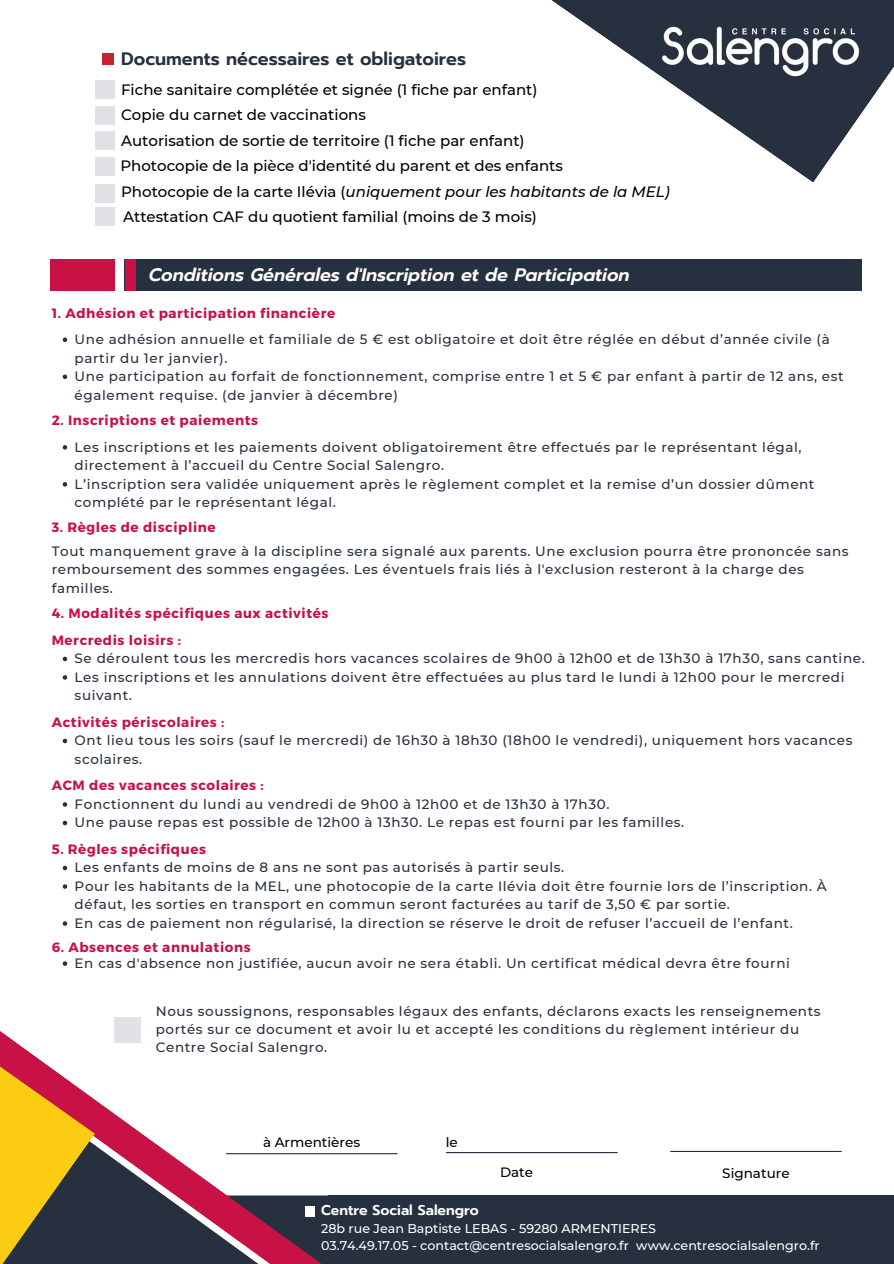
<style>
.page{position:relative;width:894px;height:1264px;background:#fff}
.page>*{position:absolute;margin:0;border:0;box-sizing:border-box;transform-origin:0 0}
.t1{font:italic 600 18px "Prompt";color:#fff}
.t2{font:600 18px "Prompt";color:#27303f}
.t3{font:500 15px "Montserrat";color:#000}
.t4{font:italic 500 15px "Montserrat";color:#000}
.t5{font:600 14.1px "Prompt";color:#fff}
.t6{font:500 13.5px/18.5px "Montserrat";letter-spacing:.045em;color:#27303f}
.t7{font:700 13.5px "Montserrat";letter-spacing:.045em;color:#c81245}
.t8{font:500 13.5px "Montserrat";color:#000}
.t9{font:500 12.6px "Montserrat";color:#fff}
.s1{font-style:normal}
</style>
<div class="page">
<div style="left:328px;top:1195px;width:565px;height:68px;background:#27303f"></div>
<svg style="left:282px;top:1154px;width:73px;height:109px;fill:#27303f"></svg>
<svg style="left:95px;top:1100px;width:187px;height:163px"></svg>
<svg style="left:0;top:1031px;width:95px;height:232px;background:#bd8f46"></svg>
<svg style="left:551px;top:0;width:342px;height:183px"></svg>
<img style="left:655px;top:9px;width:214px;height:81px">
<svg style="left:63px;top:337px;width:4px;height:5px"></svg>
<svg style="left:63px;top:374px;width:4px;height:5px"></svg>
<svg style="left:63px;top:445px;width:4px;height:4px"></svg>
<svg style="left:63px;top:482px;width:4px;height:4px"></svg>
<svg style="left:63px;top:656px;width:4px;height:5px"></svg>
<svg style="left:63px;top:675px;width:4px;height:4px"></svg>
<svg style="left:63px;top:738px;width:4px;height:5px"></svg>
<svg style="left:63px;top:802px;width:4px;height:4px"></svg>
<svg style="left:63px;top:820px;width:4px;height:5px"></svg>
<svg style="left:63px;top:865px;width:4px;height:5px"></svg>
<svg style="left:63px;top:884px;width:4px;height:4px"></svg>
<svg style="left:63px;top:921px;width:4px;height:4px"></svg>
<svg style="left:63px;top:961px;width:4px;height:4px"></svg>
<div style="left:124px;top:259px;width:737px;height:31px;background:#27303f"></div>
<div style="left:50px;top:259px;width:64px;height:31px;background:#c81245"></div>
<div style="left:125px;top:259px;width:10px;height:31px;background:#c81245"></div>
<hr style="left:670px;top:1150px;width:171px;height:1px;background:#27303f">
<hr style="left:446px;top:1151px;width:171px;height:2px;background:#27303f">
<hr style="left:226px;top:1153px;width:171px;height:1px;background:#27303f">
<div style="left:114px;top:1017px;width:27px;height:26px;background:#e1e2e6"></div>
<div style="left:305px;top:1206px;width:10px;height:10px;background:#fff"></div>
<div style="left:102px;top:53px;width:12px;height:11px;background:#c8222c"></div>
<div style="left:95px;top:80px;width:19px;height:19px;background:#e1e2e6"></div>
<div style="left:95px;top:106px;width:19px;height:18px;background:#e1e2e6"></div>
<div style="left:95px;top:131px;width:19px;height:18px;background:#e1e2e6"></div>
<div style="left:95px;top:157px;width:19px;height:19px;background:#e1e2e6"></div>
<div style="left:95px;top:184px;width:19px;height:18px;background:#e1e2e6"></div>
<div style="left:95px;top:207px;width:19px;height:19px;background:#e1e2e6"></div>
<h2 class="t2" style="left:121px;top:46px;width:346px">Documents nécessaires et obligatoires</h2>
<p class="t3" style="left:121px;top:80px;width:418px">Fiche sanitaire complétée et signée (1 fiche par enfant)</p>
<h2 class="t3" style="left:121px;top:105px;width:246px">Copie du carnet de vaccinations</h2>
<p class="t3" style="left:121px;top:131px;width:405px">Autorisation de sortie de territoire (1 fiche par enfant)</p>
<h2 class="t4" style="left:121px;top:182px;width:550px"><span class="s1">Photocopie de la carte Ilévia (</span>uniquement pour les habitants de la MEL)</h2>
<p class="t3" style="left:120px;top:157px;width:444px">Photocopie de la pièce d'identité du parent et des enfants</p>
<h2 class="t3" style="left:123px;top:208px;width:415px">Attestation CAF du quotient familial (moins de 3 mois)</h2>
<h2 class="t1" style="left:149px;top:261px;width:482px">Conditions Générales d'Inscription et de Participation</h2>
<p class="t7" style="left:52px;top:304px;width:285px">1. Adhésion et participation financière</p>
<h1 class="t6" style="left:75px;top:330px;width:756px">Une adhésion annuelle et familiale de 5 € est obligatoire et doit être réglée en début d’année civile (à partir du 1er janvier).</h1>
<h2 class="t6" style="left:75px;top:367px;width:770px">Une participation au forfait de fonctionnement, comprise entre 1 et 5 € par enfant à partir de 12 ans, est également requise. (de janvier à décembre)</h2>
<h2 class="t7" style="left:52px;top:411px;width:208px">2. Inscriptions et paiements</h2>
<h2 class="t6" style="left:75px;top:437px;width:728px">Les inscriptions et les paiements doivent obligatoirement être effectués par le représentant légal, directement à l’accueil du Centre Social Salengro.</h2>
<h2 class="t6" style="left:75px;top:474px;width:741px">L’inscription sera validée uniquement après le règlement complet et la remise d’un dossier dûment complété par le représentant légal.</h2>
<h2 class="t7" style="left:52px;top:518px;width:165px">3. Règles de discipline</h2>
<h2 class="t6" style="left:52px;top:541px;width:798px">Tout manquement grave à la discipline sera signalé aux parents. Une exclusion pourra être prononcée sans remboursement des sommes engagées. Les éventuels frais liés à l'exclusion resteront à la charge des familles.</h2>
<h1 class="t7" style="left:52px;top:604px;width:278px">4. Modalités spécifiques aux activités</h1>
<h2 class="t7" style="left:52px;top:631px;width:131px">Mercredis loisirs :</h2>
<p class="t6" style="left:75px;top:649px;width:791px">Se déroulent tous les mercredis hors vacances scolaires de 9h00 à 12h00 et de 13h30 à 17h30, sans cantine.</p>
<p class="t6" style="left:75px;top:667px;width:771px">Les inscriptions et les annulations doivent être effectuées au plus tard le lundi à 12h00 pour le mercredi suivant.</p>
<h2 class="t7" style="left:52px;top:713px;width:174px">Activités périscolaires :</h2>
<p class="t6" style="left:75px;top:731px;width:779px">Ont lieu tous les soirs (sauf le mercredi) de 16h30 à 18h30 (18h00 le vendredi), uniquement hors vacances scolaires.</p>
<p class="t7" style="left:52px;top:776px;width:213px">ACM des vacances scolaires :</p>
<h2 class="t6" style="left:75px;top:794px;width:536px">Fonctionnent du lundi au vendredi de 9h00 à 12h00 et de 13h30 à 17h30.</h2>
<h2 class="t6" style="left:75px;top:813px;width:611px">Une pause repas est possible de 12h00 à 13h30. Le repas est fourni par les familles.</h2>
<h2 class="t7" style="left:52px;top:840px;width:156px">5. Règles spécifiques</h2>
<h2 class="t6" style="left:75px;top:858px;width:491px">Les enfants de moins de 8 ans ne sont pas autorisés à partir seuls.</h2>
<p class="t6" style="left:75px;top:876px;width:753px">Pour les habitants de la MEL, une photocopie de la carte Ilévia doit être fournie lors de l’inscription. À défaut, les sorties en transport en commun seront facturées au tarif de 3,50 € par sortie.</p>
<p class="t6" style="left:75px;top:913px;width:719px">En cas de paiement non régularisé, la direction se réserve le droit de refuser l’accueil de l’enfant.</p>
<h2 class="t7" style="left:52px;top:938px;width:200px">6. Absences et annulations</h2>
<p class="t6" style="left:75px;top:953px;width:716px">En cas d'absence non justifiée, aucun avoir ne sera établi. Un certificat médical devra être fourni</p>
<p class="t6" style="left:156px;top:1001px;width:666px;line-height:18px">Nous soussignons, responsables légaux des enfants, déclarons exacts les renseignements portés sur ce document et avoir lu et accepté les conditions du règlement intérieur du<br>Centre Social Salengro.</p>
<h2 class="t8" style="left:263px;top:1133px;width:99px">à Armentières</h2>
<p class="t8" style="left:445px;top:1134px;width:14px">le</p>
<p class="t8" style="left:500px;top:1163px;width:35px">Date</p>
<p class="t8" style="left:722px;top:1164px;width:69px">Signature</p>
<p class="t5" style="left:321px;top:1199px;width:159px">Centre Social Salengro</p>
<h2 class="t9" style="left:321px;top:1220px;width:336px">28b rue Jean Baptiste LEBAS - 59280 ARMENTIERES</h2>
<p class="t9" style="left:321px;top:1237px;width:309px">03.74.49.17.05 - contact@centresocialsalengro.fr</p>
<h2 class="t9" style="left:636px;top:1237px;width:185px">www.centresocialsalengro.fr</h2>
</div>
